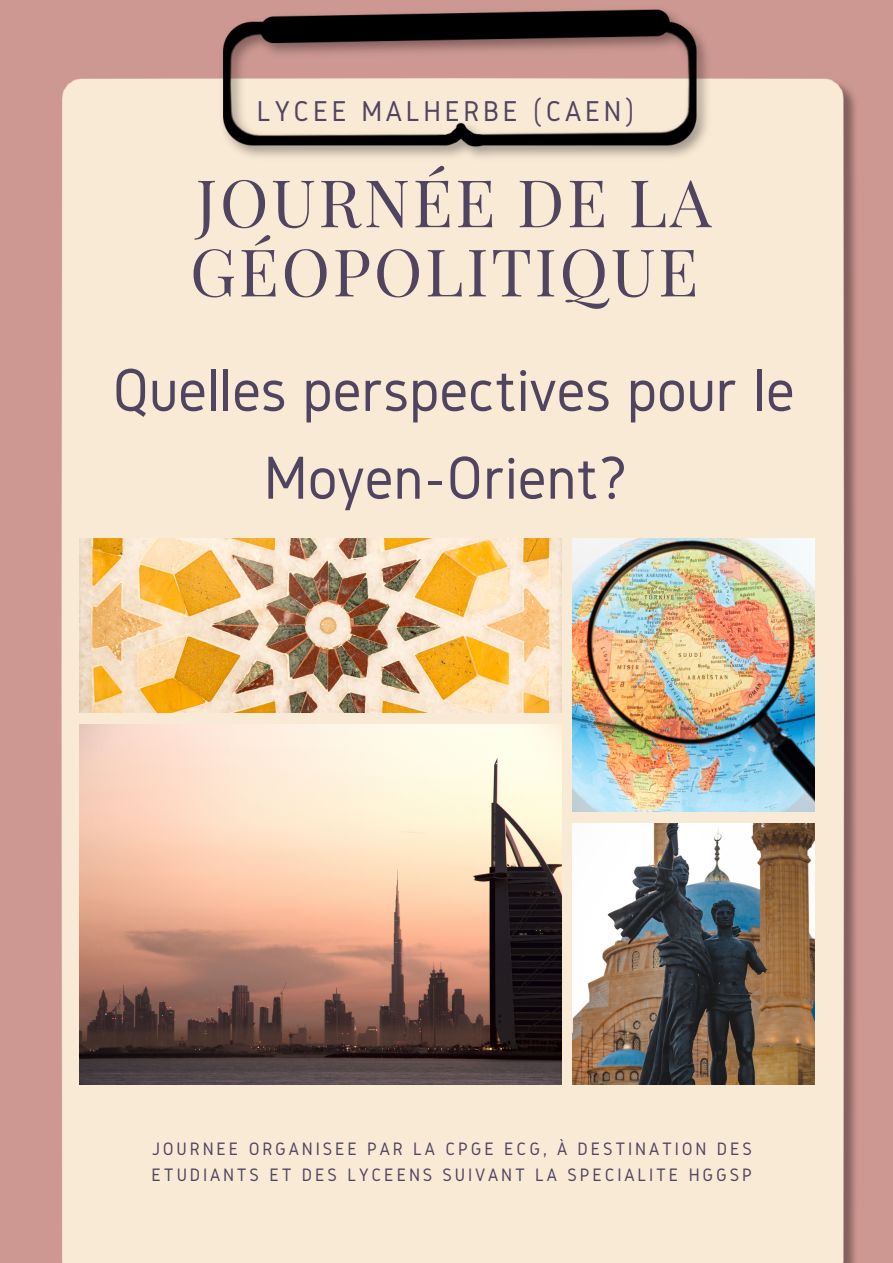
<style>
.page{position:relative;width:893px;height:1263px;background:#fff}
.page>*{position:absolute;margin:0;border:0;box-sizing:border-box;transform-origin:0 0}
.t1{font:65.62px/69.2px "Playfair Display";letter-spacing:.04em;color:#504460}
.t2{font:63px/87.8px "Gidole";color:#504460;text-align:center}
.t3{font:29.78px "Gidole";letter-spacing:.12em;color:#504460}
.t4{font:18.67px/25.9px "Gidole";letter-spacing:.15em;color:#504460}
</style>
<div class="page">
<img style="left:0;top:0;width:893px;height:1263px">
<img style="left:79px;top:538px;width:482px;height:174px">
<img style="left:573px;top:823px;width:241px;height:261px">
<img style="left:79px;top:724px;width:482px;height:360px">
<img style="left:573px;top:538px;width:241px;height:273px">
<h3 class="t3" style="left:257px;top:95px;width:379px">LYCÉE MALHERBE (CAEN)</h3>
<h1 class="t1" style="left:190px;top:165px;width:523px">JOURNÉE DE LA<br>GÉOPOLITIQUE</h1>
<h2 class="t2" style="left:112px;top:345px;width:684px">Quelles perspectives pour le<br>Moyen-Orient?</h2>
<p class="t4" style="left:152px;top:1135px;width:602px">JOURNÉE ORGANISÉE PAR LA CPGE ECG, À DESTINATION DES<br>ÉTUDIANTS ET DES LYCÉENS SUIVANT LA SPÉCIALITÉ HGGSP</p>
</div>
